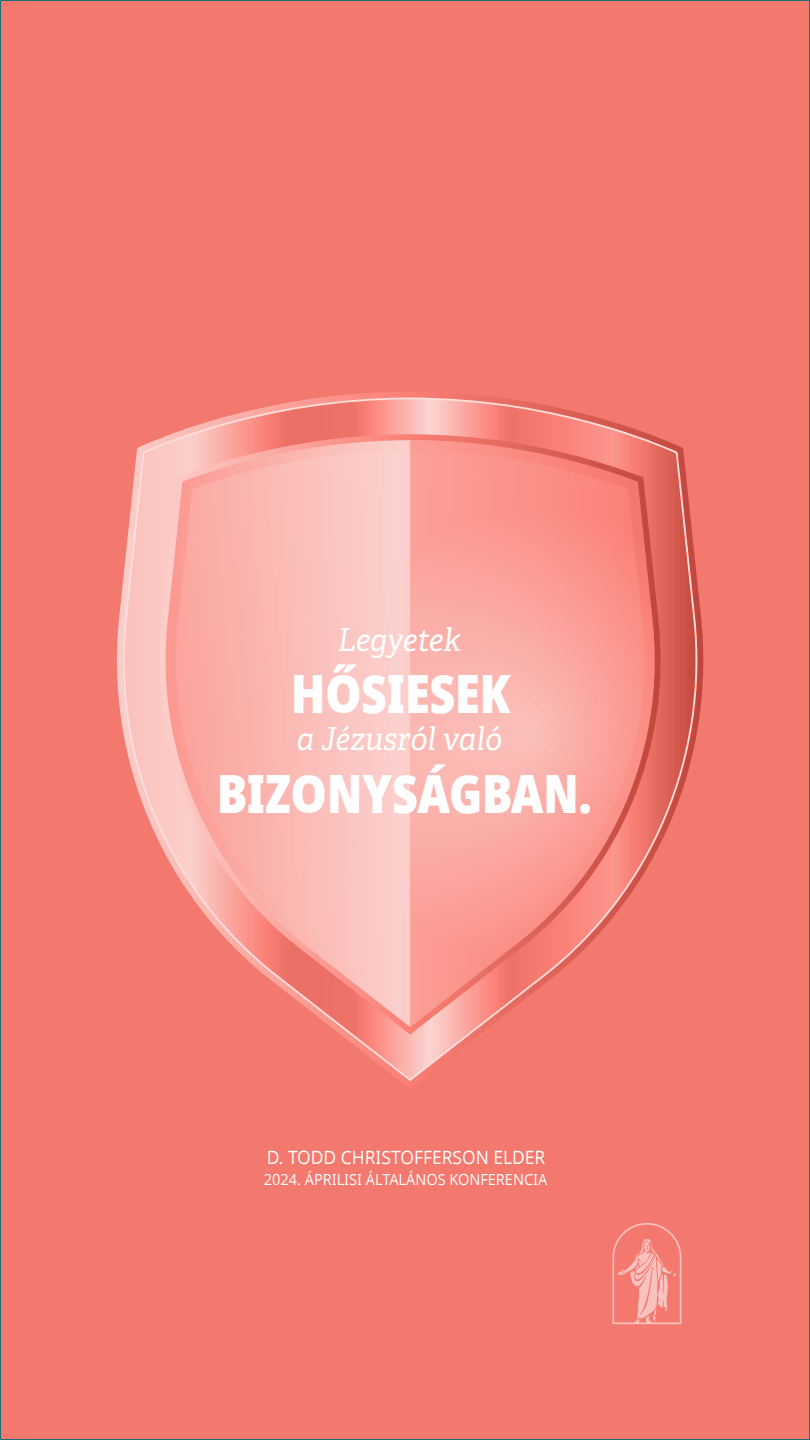
<style>
.page{position:relative;width:810px;height:1440px;background:#f3796f}
.page>*{position:absolute;margin:0;border:0;box-sizing:border-box;transform-origin:0 0}
.t1{font:800 52.8px "Dots Solid Condlds Lat";letter-spacing:-.01em;color:#fff;scale:.93 1}
.t2{font:italic 31.72px "Helam Slablds Lat";color:#fff;scale:.95 1}
.artcl1_p1_figure_image_aside_quote_citat{font:18.38px "Dots Solidlds Lat";color:#fff;scale:.95 1}
.small_para_white{font:15.3px "Dots Solidlds Lat";color:#fff;scale:.95 1}
</style>
<div class="page">
<svg style="left:123px;top:399px;width:574px;height:680px"></svg>
<svg style="left:158px;top:434px;width:504px;height:601px"></svg>
<svg style="left:164px;top:440px;width:241px;height:563px"></svg>
<svg style="left:176px;top:450px;width:234px;height:463px;background:#fabbb5"></svg>
<svg style="left:410px;top:442px;width:245px;height:585px;background:#f99d95"></svg>
<svg style="left:612px;top:1223px;width:69px;height:101px"></svg>
<p class="t2" style="left:338px;top:615px;width:131px">Legyetek</p>
<p class="t1" style="left:291px;top:653px;width:238px">HŐSIESEK</p>
<p class="t2" style="left:297px;top:714px;width:217px">a Jézusról való</p>
<p class="t1" style="left:217px;top:753px;width:404px">BIZONYSÁGBAN.</p>
<p class="artcl1_p1_figure_image_aside_quote_citat" style="left:267px;top:1143px;width:295px">D. TODD CHRISTOFFERSON ELDER</p>
<p class="small_para_white" style="left:264px;top:1168px;width:300px">2024. ÁPRILISI ÁLTALÁNOS KONFERENCIA</p>
</div>
